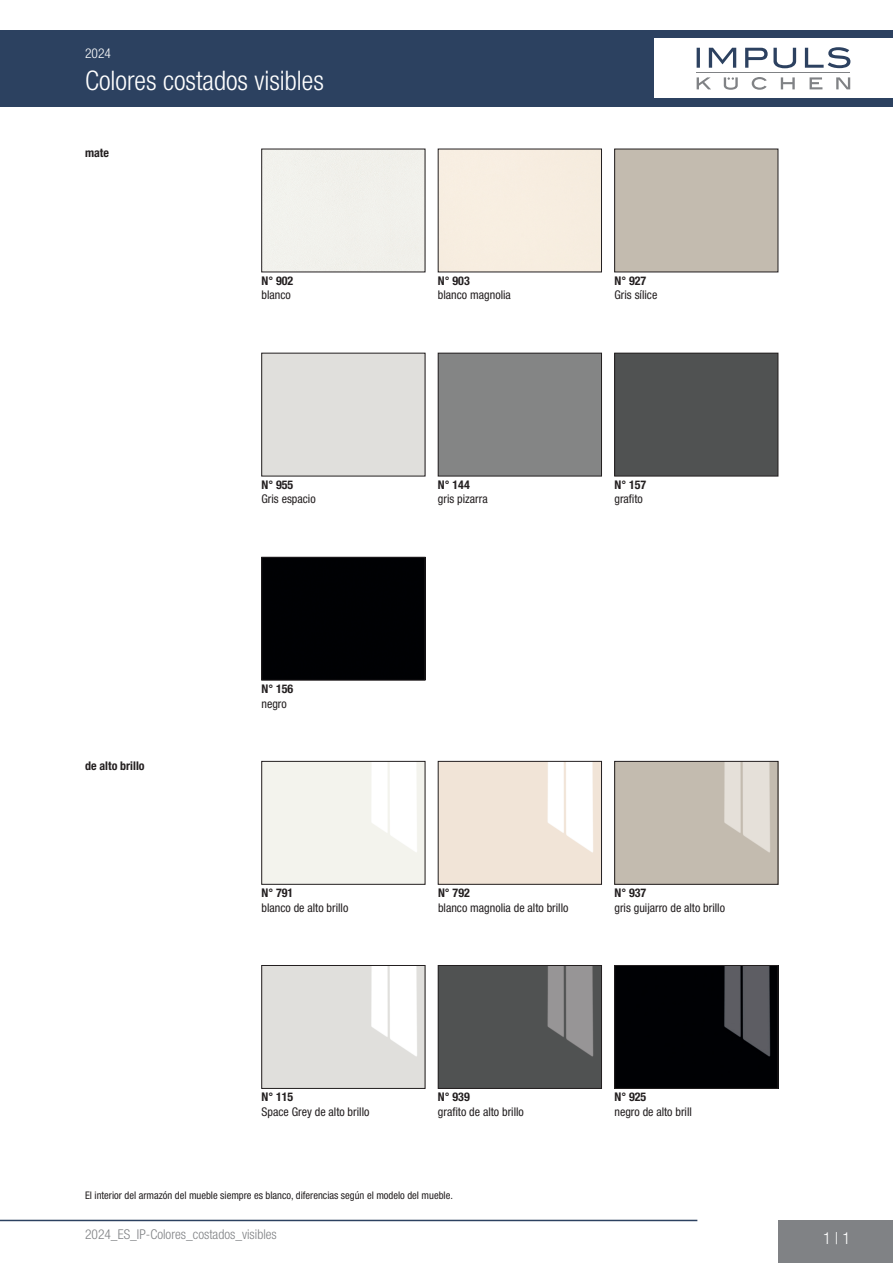
<style>
.page{position:relative;width:893px;height:1263px;background:#fff}
.page>*{position:absolute;margin:0;border:0;box-sizing:border-box;transform-origin:0 0}
.t1{font:300 condensed 27px "Helvetica Neue LT Std";color:#fff}
.t2{font:300 condensed 16.5px "Helvetica Neue LT Std";color:#fff}
.t3{font:300 condensed 13.5px "Helvetica Neue LT Std";color:#808285}
.t4{font:300 condensed 13.5px "Helvetica Neue LT Std";color:#fff}
.ip_a_57Cdn_8_9_6{font:condensed 12px "Helvetica Neue LTW1 G";color:#231f20}
.ip_a_57Cdn_8_9_6-2{font:700 condensed 12px "Helvetica Neue LTW1 G";color:#231f20}
.ip_a_57Cdn_12_14_173_L{font:condensed 10.5px "Helvetica Neue LTW1 G";color:#231f20}
</style>
<div class="page">
<div style="left:0;top:30px;width:893px;height:76px;background:#2c4160"></div>
<div style="left:654px;top:38px;width:239px;height:60px;background:#fff"></div>
<svg style="left:697px;top:47px;width:153px;height:21px"></svg>
<hr style="left:697px;top:72px;width:153px;height:1px;background:#808285">
<svg style="left:697px;top:77px;width:153px;height:13px"></svg>
<hr style="left:0;top:1220px;width:697px;height:1px;background:#2c4160">
<div style="left:778px;top:1220px;width:115px;height:43px;background:#808285"></div>
<div style="left:264px;top:559px;width:159px;height:119px;background:#000103"></div>
<div style="left:262px;top:557px;width:163px;height:123px;border:1px solid #231f20"></div>
<img style="left:440px;top:763px;width:160px;height:119px">
<div style="left:438px;top:761px;width:164px;height:123px;border:1px solid #231f20"></div>
<img style="left:616px;top:763px;width:160px;height:119px">
<div style="left:614px;top:761px;width:164px;height:123px;border:1px solid #231f20"></div>
<img style="left:264px;top:967px;width:159px;height:119px">
<img style="left:440px;top:967px;width:160px;height:119px">
<div style="left:438px;top:965px;width:164px;height:123px;border:1px solid #231f20"></div>
<img style="left:616px;top:967px;width:160px;height:119px">
<div style="left:614px;top:965px;width:164px;height:123px;border:1px solid #231f20"></div>
<div style="left:438px;top:353px;width:164px;height:123px;border:1px solid #231f20"></div>
<div style="left:616px;top:355px;width:160px;height:119px;background:#505252"></div>
<div style="left:614px;top:353px;width:164px;height:123px;border:1px solid #231f20"></div>
<p class="t4" style="left:85px;top:45px;width:27px">2024</p>
<h1 class="t1" style="left:85px;top:65px;width:240px">Colores costados visibles</h1>
<p class="ip_a_57Cdn_8_9_6-2" style="left:85px;top:146px;width:25px">mate</p>
<p class="ip_a_57Cdn_8_9_6-2" style="left:261px;top:273px;width:33px">N° 902</p>
<p class="ip_a_57Cdn_8_9_6" style="left:261px;top:288px;width:31px">blanco</p>
<p class="ip_a_57Cdn_8_9_6-2" style="left:261px;top:477px;width:33px">N° 955</p>
<p class="ip_a_57Cdn_8_9_6" style="left:261px;top:492px;width:56px">Gris espacio</p>
<p class="ip_a_57Cdn_8_9_6-2" style="left:438px;top:273px;width:33px">N° 903</p>
<p class="ip_a_57Cdn_8_9_6" style="left:438px;top:288px;width:74px">blanco magnolia</p>
<p class="ip_a_57Cdn_8_9_6-2" style="left:438px;top:478px;width:33px">N° 144</p>
<p class="ip_a_57Cdn_8_9_6" style="left:438px;top:492px;width:51px">gris pizarra</p>
<p class="ip_a_57Cdn_8_9_6-2" style="left:614px;top:273px;width:33px">N° 927</p>
<p class="ip_a_57Cdn_8_9_6" style="left:614px;top:288px;width:44px">Gris sílice</p>
<p class="ip_a_57Cdn_8_9_6-2" style="left:614px;top:478px;width:33px">N° 157</p>
<p class="ip_a_57Cdn_8_9_6" style="left:614px;top:492px;width:30px">grafito</p>
<p class="ip_a_57Cdn_8_9_6-2" style="left:85px;top:758px;width:61px">de alto brillo</p>
<p class="ip_a_57Cdn_8_9_6-2" style="left:262px;top:682px;width:33px">N° 156</p>
<p class="ip_a_57Cdn_8_9_6" style="left:262px;top:696px;width:27px">negro</p>
<p class="ip_a_57Cdn_8_9_6-2" style="left:262px;top:886px;width:33px">N° 791</p>
<p class="ip_a_57Cdn_8_9_6" style="left:262px;top:900px;width:88px">blanco de alto brillo</p>
<p class="ip_a_57Cdn_8_9_6-2" style="left:438px;top:886px;width:33px">N° 792</p>
<p class="ip_a_57Cdn_8_9_6" style="left:438px;top:900px;width:132px">blanco magnolia de alto brillo</p>
<p class="ip_a_57Cdn_8_9_6-2" style="left:614px;top:886px;width:33px">N° 937</p>
<p class="ip_a_57Cdn_8_9_6" style="left:614px;top:900px;width:112px">gris guijarro de alto brillo</p>
<p class="ip_a_57Cdn_8_9_6-2" style="left:261px;top:1090px;width:33px">N° 115</p>
<p class="ip_a_57Cdn_8_9_6" style="left:261px;top:1104px;width:109px">Space Grey de alto brillo</p>
<p class="ip_a_57Cdn_8_9_6-2" style="left:438px;top:1090px;width:33px">N° 939</p>
<p class="ip_a_57Cdn_8_9_6" style="left:438px;top:1104px;width:87px">grafito de alto brillo</p>
<p class="ip_a_57Cdn_12_14_173_L" style="left:85px;top:1189px;width:369px">El interior del armazón del mueble siempre es blanco, diferencias según el modelo del mueble.</p>
<p class="ip_a_57Cdn_8_9_6-2" style="left:614px;top:1090px;width:33px">N° 925</p>
<p class="ip_a_57Cdn_8_9_6" style="left:614px;top:1104px;width:79px">negro de alto brill</p>
<p class="t3" style="left:85px;top:1226px;width:193px">2024_ES_IP-Colores_costados_visibles</p>
<h2 class="t2" style="left:823px;top:1228px;width:29px">1 | 1</h2>
</div>
